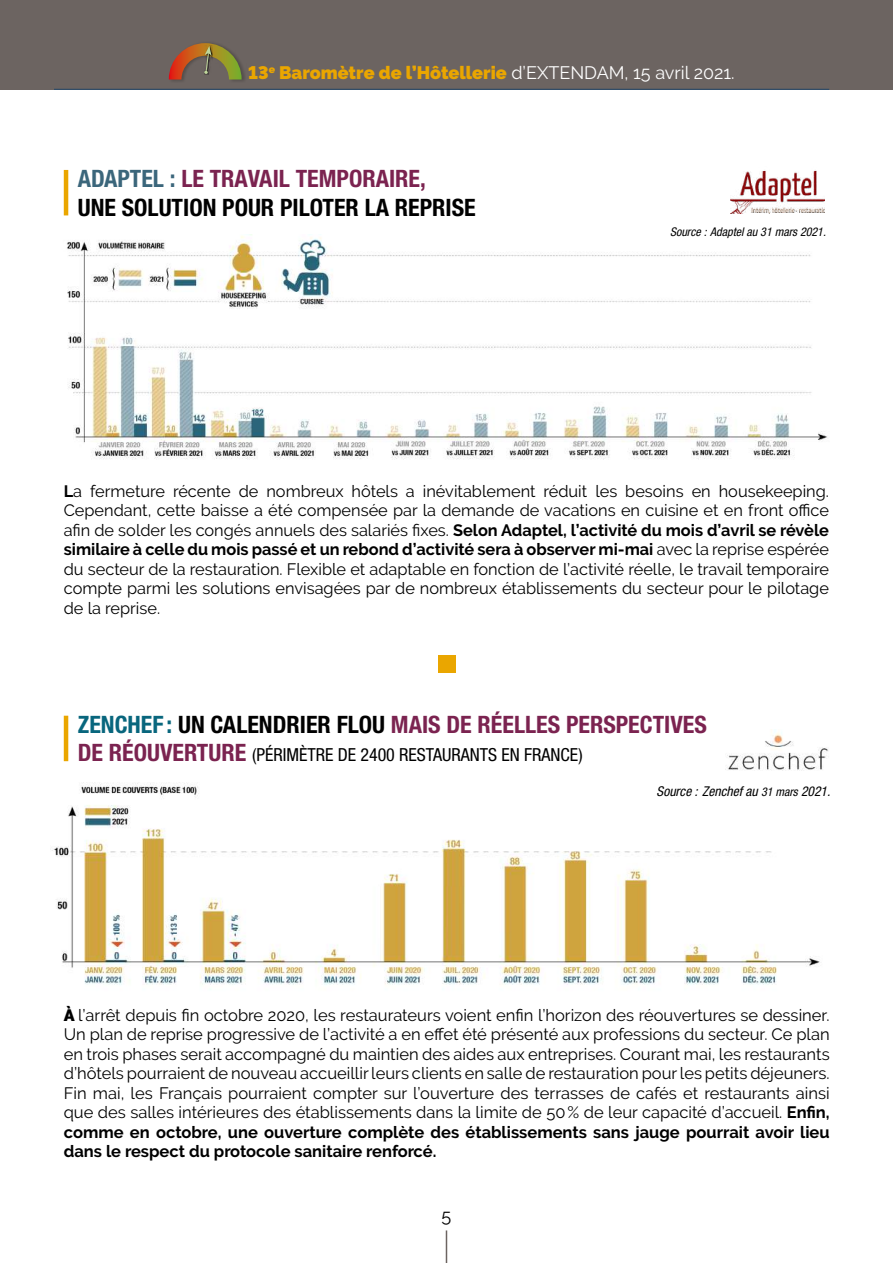
<style>
.page{position:relative;width:893px;height:1263px;background:#fff}
.page>*{position:absolute;margin:0;border:0;box-sizing:border-box;transform-origin:0 0}
.t1{font:700 condensed 24px/28.5px "Helvetica Neue LT Std";color:#000}
.t2{font:700 condensed 24px "Helvetica Neue LT Std";color:#7b2350}
.t3{font:900 18px "Raleway";color:#eaa600}
.t4{font:condensed 18px "Helvetica Neue LT Std";color:#000}
.t5{font:18px "Raleway";color:#000}
.t6{font:16.5px/19.5px "Raleway";color:#000;text-align:justify}
.t7{font:italic condensed 13.5px "Helvetica Neue LT Std";color:#000}
.t8{font:italic condensed 12px "Helvetica Neue LT Std";color:#000}
.s1{font-weight:400;color:#fff}
.s2{color:#3b667b}
.s3{color:#7b2350}
.s4{font-weight:700}
.s5{color:#08667d}
.s6{color:#000}
.s7{font-weight:700;font-size:24px;color:#7b2350}
.s8{font-size:12px}
.s9{font-weight:900}
</style>
<div class="page">
<div style="left:0;top:0;width:893px;height:89px;background:#6c6461"></div>
<hr style="left:54px;top:89px;width:775px;height:1px;background:#214669">
<div style="left:169px;top:41px;width:77px;height:41px;background:#000;opacity:.22"></div>
<svg style="left:169px;top:43px;width:73px;height:37px"></svg>
<hr style="left:446px;top:1230px;width:1px;height:33px;background:#6c6461">
<img style="left:67px;top:236px;width:761px;height:224px">
<div style="left:438px;top:656px;width:17px;height:17px;background:#eaa600"></div>
<hr style="left:64px;top:170px;width:4px;height:45px;background:#eaa600">
<hr style="left:64px;top:716px;width:4px;height:45px;background:#eaa600">
<img style="left:52px;top:782px;width:768px;height:208px">
<img style="left:725px;top:730px;width:104px;height:41px">
<img style="left:731px;top:170px;width:94px;height:43px">
<p class="t3" style="left:248px;top:62px;width:488px">13<sup>e</sup> Baromètre de l’Hôtellerie <span class="s1">d’EXTENDAM, 15 avril 2021.</span></p>
<h1 class="t1" style="left:78px;top:164px;width:400px"><span class="s2">ADAPTEL :</span> <span class="s3">LE TRAVAIL TEMPORAIRE,<br></span>UNE SOLUTION POUR PILOTER LA REPRISE</h1>
<p class="t8" style="left:670px;top:225px;width:157px">Source : Adaptel au 31 mars 2021.</p>
<p class="t6" style="left:64px;top:481px;width:767px"><span class="s4">L</span>a fermeture récente de nombreux hôtels a inévitablement réduit les besoins en housekeeping.<br>Cependant, cette baisse a été compensée par la demande de vacations en cuisine et en front office afin de solder les congés annuels des salariés fixes. <span class="s4">Selon Adaptel, l’activité du mois d’avril se révèle similaire à celle du mois passé et un rebond d’activité sera à observer mi-mai</span> avec la reprise espérée du secteur de la restauration. Flexible et adaptable en fonction de l’activité réelle, le travail temporaire compte parmi les solutions envisagées par de nombreux établissements du secteur pour le pilotage de la reprise.</p>
<h1 class="t2" style="left:78px;top:710px;width:631px"><span class="s5">ZENCHEF :</span> <span class="s6">UN CALENDRIER FLOU</span> MAIS DE RÉELLES PERSPECTIVES</h1>
<p class="t4" style="left:78px;top:744px;width:506px"><span class="s7">DE RÉOUVERTURE</span> (PÉRIMÈTRE DE 2400 RESTAURANTS EN FRANCE)</p>
<p class="t7" style="left:657px;top:784px;width:175px">Source : Zenchef au <span class="s8">31 mars</span> 2021.</p>
<p class="t6" style="left:64px;top:1005px;width:767px"><span class="s9">À</span> l’arrêt depuis fin octobre 2020, les restaurateurs voient enfin l’horizon des réouvertures se dessiner.<br>Un plan de reprise progressive de l’activité a en effet été présenté aux professions du secteur. Ce plan en trois phases serait accompagné du maintien des aides aux entreprises. Courant mai, les restaurants d’hôtels pourraient de nouveau accueillir leurs clients en salle de restauration pour les petits déjeuners.<br>Fin mai, les Français pourraient compter sur l’ouverture des terrasses de cafés et restaurants ainsi que des salles intérieures des établissements dans la limite de 50% de leur capacité d’accueil. <span class="s4">Enfin, comme en octobre, une ouverture complète des établissements sans jauge pourrait avoir lieu dans le respect du protocole sanitaire renforcé.</span></p>
<p class="t5" style="left:442px;top:1205px;width:11px">5</p>
</div>
